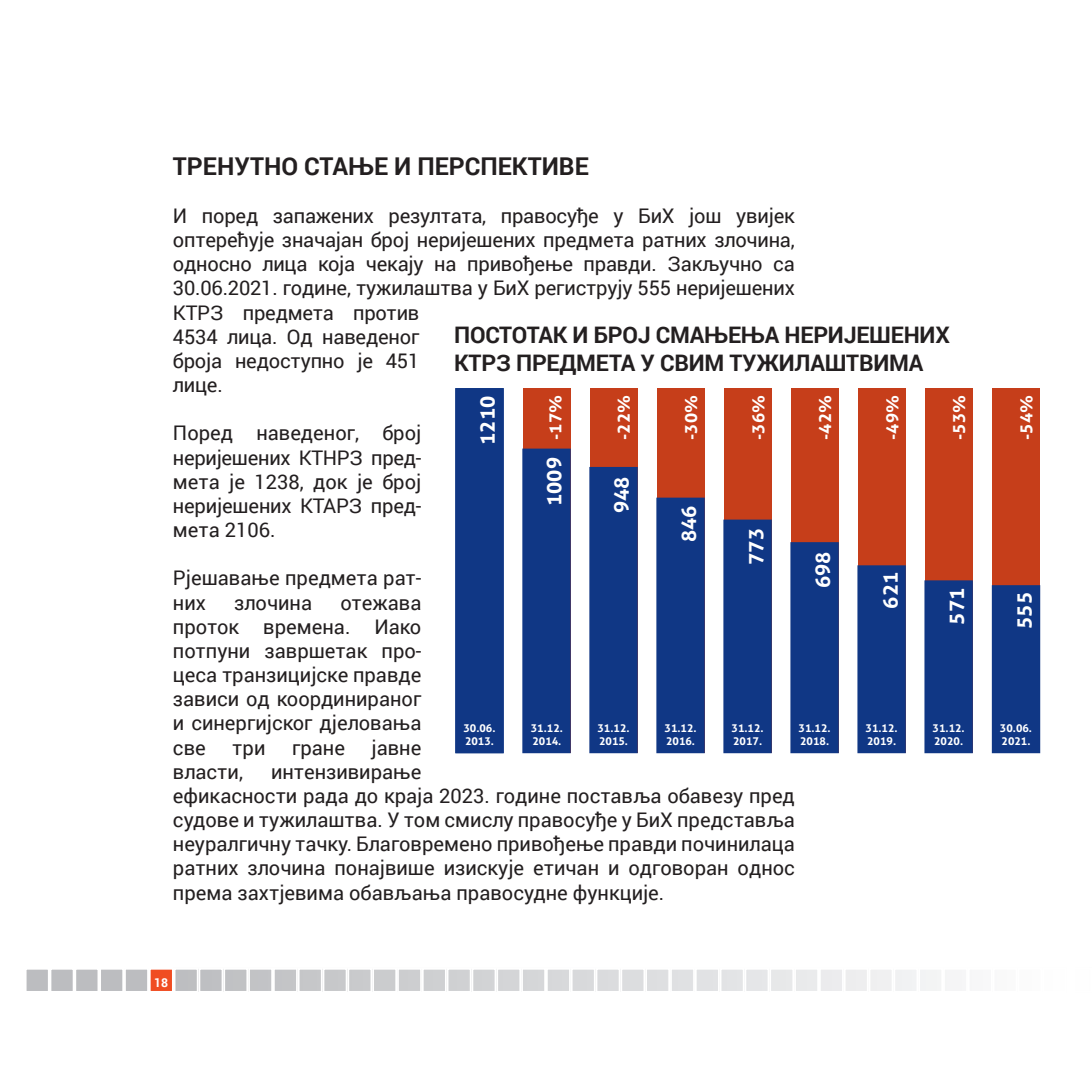
<style>
.page{position:relative;width:1092px;height:1092px;background:#fff}
.page>*{position:absolute;margin:0;border:0;box-sizing:border-box;transform-origin:0 0}
.t1{font:700 24.5px "Roboto";color:#231f20}
.t2{font:700 22.75px "Roboto";letter-spacing:-.01em;color:#231f20}
.t3{font:20.12px/24.2px "Roboto";color:#231f20}
.t4{font:700 20.12px "Aller";color:#fff}
.t5{font:700 16.8px "Aller";color:#fff}
.t6{font:700 12.25px "Roboto";color:#fff}
.t7{font:700 10.85px/13.1px "Aller";color:#fff}
</style>
<div class="page">
<svg style="left:177px;top:970px;width:770px;height:19px;background:#d7d8da"></svg>
<div style="left:25px;top:967px;width:25px;height:25px;background:#bcbdc0;border:2px solid #fff"></div>
<div style="left:50px;top:967px;width:24px;height:25px;background:#bcbdc0;border:2px solid #fff"></div>
<div style="left:74px;top:967px;width:25px;height:25px;background:#bcbdc0;border:2px solid #fff"></div>
<div style="left:99px;top:967px;width:25px;height:25px;background:#bcbdc0;border:2px solid #fff"></div>
<div style="left:124px;top:967px;width:25px;height:25px;background:#bcbdc0;border:2px solid #fff"></div>
<div style="left:149px;top:967px;width:25px;height:25px;background:#f04d22;border:2px solid #fff"></div>
<div style="left:174px;top:967px;width:24px;height:25px;border:2px solid #fff"></div>
<div style="left:198px;top:967px;width:25px;height:25px;border:2px solid #fff"></div>
<div style="left:223px;top:967px;width:25px;height:25px;border:2px solid #fff"></div>
<div style="left:248px;top:967px;width:25px;height:25px;border:2px solid #fff"></div>
<div style="left:273px;top:967px;width:25px;height:25px;border:2px solid #fff"></div>
<div style="left:298px;top:967px;width:24px;height:25px;border:2px solid #fff"></div>
<div style="left:322px;top:967px;width:25px;height:25px;border:2px solid #fff"></div>
<div style="left:347px;top:967px;width:25px;height:25px;border:2px solid #fff"></div>
<div style="left:372px;top:967px;width:25px;height:25px;border:2px solid #fff"></div>
<div style="left:397px;top:967px;width:25px;height:25px;border:2px solid #fff"></div>
<div style="left:422px;top:967px;width:24px;height:25px;border:2px solid #fff"></div>
<div style="left:446px;top:967px;width:25px;height:25px;border:2px solid #fff"></div>
<div style="left:471px;top:967px;width:25px;height:25px;border:2px solid #fff"></div>
<div style="left:496px;top:967px;width:25px;height:25px;border:2px solid #fff"></div>
<div style="left:521px;top:967px;width:25px;height:25px;border:2px solid #fff"></div>
<div style="left:546px;top:967px;width:24px;height:25px;border:2px solid #fff"></div>
<div style="left:570px;top:967px;width:25px;height:25px;border:2px solid #fff"></div>
<div style="left:595px;top:967px;width:25px;height:25px;border:2px solid #fff"></div>
<div style="left:620px;top:967px;width:25px;height:25px;border:2px solid #fff"></div>
<div style="left:645px;top:967px;width:25px;height:25px;border:2px solid #fff"></div>
<div style="left:670px;top:967px;width:24px;height:25px;border:2px solid #fff"></div>
<div style="left:694px;top:967px;width:25px;height:25px;border:2px solid #fff"></div>
<div style="left:719px;top:967px;width:25px;height:25px;border:2px solid #fff"></div>
<div style="left:744px;top:967px;width:25px;height:25px;border:2px solid #fff"></div>
<div style="left:769px;top:967px;width:25px;height:25px;border:2px solid #fff"></div>
<div style="left:794px;top:967px;width:25px;height:25px;border:2px solid #fff"></div>
<div style="left:819px;top:967px;width:24px;height:25px;border:2px solid #fff"></div>
<div style="left:843px;top:967px;width:25px;height:25px;border:2px solid #fff"></div>
<div style="left:868px;top:967px;width:25px;height:25px;border:2px solid #fff"></div>
<div style="left:893px;top:967px;width:25px;height:25px;border:2px solid #fff"></div>
<div style="left:918px;top:967px;width:25px;height:25px;border:2px solid #fff"></div>
<div style="left:523px;top:388px;width:47px;height:364px;background:#c63e1a"></div>
<div style="left:590px;top:388px;width:47px;height:364px;background:#c63e1a"></div>
<div style="left:657px;top:388px;width:47px;height:364px;background:#c63e1a"></div>
<div style="left:723px;top:388px;width:48px;height:364px;background:#c63e1a"></div>
<div style="left:790px;top:388px;width:48px;height:364px;background:#c63e1a"></div>
<div style="left:857px;top:388px;width:48px;height:364px;background:#c63e1a"></div>
<div style="left:924px;top:388px;width:48px;height:364px;background:#c63e1a"></div>
<div style="left:992px;top:388px;width:47px;height:364px;background:#c63e1a"></div>
<div style="left:455px;top:388px;width:48px;height:365px;background:#103785"></div>
<div style="left:455px;top:388px;width:48px;height:365px;border:2px solid #103785"></div>
<div style="left:522px;top:448px;width:48px;height:305px;background:#103785;border:2px solid #103785"></div>
<div style="left:589px;top:467px;width:48px;height:286px;background:#103785;border:2px solid #103785"></div>
<div style="left:656px;top:497px;width:48px;height:256px;background:#103785;border:2px solid #103785"></div>
<div style="left:723px;top:519px;width:48px;height:234px;background:#103785;border:2px solid #103785"></div>
<div style="left:790px;top:542px;width:48px;height:211px;background:#103785;border:2px solid #103785"></div>
<div style="left:857px;top:565px;width:48px;height:188px;background:#103785;border:2px solid #103785"></div>
<div style="left:924px;top:580px;width:48px;height:173px;background:#103785;border:2px solid #103785"></div>
<div style="left:991px;top:585px;width:49px;height:168px;background:#103785;border:2px solid #103785"></div>
<p class="t1" style="left:173px;top:148px;width:417px">ТРЕНУТНО СТАЊЕ И ПЕРСПЕКТИВЕ</p>
<p class="t3" style="left:173px;top:203px;width:623px">И поред запажених резултата, правосуђе у БиХ још увијек оптерећује значајан број неријешених предмета ратних злочина, односно лица која чекају на привођење правди. Закључно са 30.06.2021. године, тужилаштва у БиХ региструју 555 неријешених КТРЗ предмета против<br>4534 лица. Од наведеног<br>броја недоступно је 451<br>лицe.</p>
<p class="t3" style="left:173px;top:420px;width:250px;text-align:justify">Поред наведеног, број неријешених КТНРЗ пред&shy;мета је 1238, док је број неријешених КТАРЗ пред&shy;мета 2106.</p>
<p class="t3" style="left:173px;top:565px;width:250px">Рјешавање предмета рат&shy;них</p>
<p class="t2" style="left:454px;top:319px;width:31px">Постотак</p>
<p class="t2" style="left:572px;top:319px;width:36px">и број</p>
<p class="t2" style="left:656px;top:319px;width:19px">смањења</p>
<p class="t2" style="left:784px;top:319px;width:16px">неријешених</p>
<p class="t2" style="left:454px;top:346px;width:78px">КТРЗ предмета</p>
<p class="t2" style="left:640px;top:346px;width:36px">у свим</p>
<p class="t2" style="left:729px;top:346px;width:18px">тужилаштвима</p>
<p class="t5" style="left:545px;top:440px;width:46px;rotate:-90deg">-17%</p>
<p class="t5" style="left:613px;top:440px;width:46px;rotate:-90deg">-22%</p>
<p class="t5" style="left:680px;top:440px;width:46px;rotate:-90deg">-30%</p>
<p class="t5" style="left:748px;top:440px;width:46px;rotate:-90deg">-36%</p>
<p class="t5" style="left:814px;top:440px;width:46px;rotate:-90deg">-42%</p>
<p class="t5" style="left:882px;top:440px;width:46px;rotate:-90deg">-49%</p>
<p class="t5" style="left:948px;top:440px;width:46px;rotate:-90deg">-53%</p>
<p class="t4" style="left:475px;top:445px;width:50px;rotate:-90deg">1210</p>
<p class="t4" style="left:542px;top:506px;width:50px;rotate:-90deg">1009</p>
<p class="t4" style="left:609px;top:513px;width:38px;rotate:-90deg">948</p>
<p class="t4" style="left:676px;top:542px;width:38px;rotate:-90deg">846</p>
<p class="t4" style="left:744px;top:564px;width:38px;rotate:-90deg">773</p>
<p class="t4" style="left:810px;top:588px;width:38px;rotate:-90deg">698</p>
<p class="t4" style="left:878px;top:608px;width:38px;rotate:-90deg">621</p>
<p class="t4" style="left:944px;top:624px;width:38px;rotate:-90deg">571</p>
<p class="t3" style="left:173px;top:589px;width:250px;text-align:justify;text-indent:167px">отежава проток времена. Иако потпуни завршетак про&shy;цеса транзицијске правде зависи од координираног и синергијског дјеловања све</p>
<p class="t3" style="left:234px;top:589px;width:79px">злочина</p>
<p class="t7" style="left:463px;top:721px;width:34px">30.06.<br>2013.</p>
<p class="t7" style="left:531px;top:721px;width:34px">31.12.<br>2014.</p>
<p class="t7" style="left:597px;top:721px;width:34px">31.12.<br>2015.</p>
<p class="t7" style="left:664px;top:721px;width:34px">31.12.<br>2016.</p>
<p class="t7" style="left:731px;top:721px;width:34px">31.12.<br>2017.</p>
<p class="t7" style="left:798px;top:721px;width:34px">31.12.<br>2018.</p>
<p class="t7" style="left:865px;top:721px;width:34px">31.12.<br>2019.</p>
<p class="t7" style="left:932px;top:721px;width:34px">31.12.<br>2020.</p>
<p class="t3" style="left:232px;top:734px;width:35px">три</p>
<p class="t3" style="left:292px;top:734px;width:54px">гране</p>
<p class="t3" style="left:371px;top:734px;width:51px">јавне</p>
<p class="t3" style="left:173px;top:758px;width:72px">власти,</p>
<p class="t3" style="left:173px;top:758px;width:623px;text-indent:98px">интензивирање<br>ефикасности рада до краја 2023. године поставља обавезу пред судове и тужилаштва. У том смислу правосуђе у БиХ представља неуралгичну тачку. Благовремено привођење правди починилаца ратних злочина понајвише изискује етичан и одговоран однос према захтјевима обављања правосудне функције.</p>
<p class="t6" style="left:154px;top:973px;width:16px">18</p>
<p class="t5" style="left:1016px;top:440px;width:46px;rotate:-90deg">-54%</p>
<p class="t4" style="left:1012px;top:628px;width:38px;rotate:-90deg">555</p>
<p class="t7" style="left:999px;top:721px;width:34px">30.06.<br>2021.</p>
</div>
